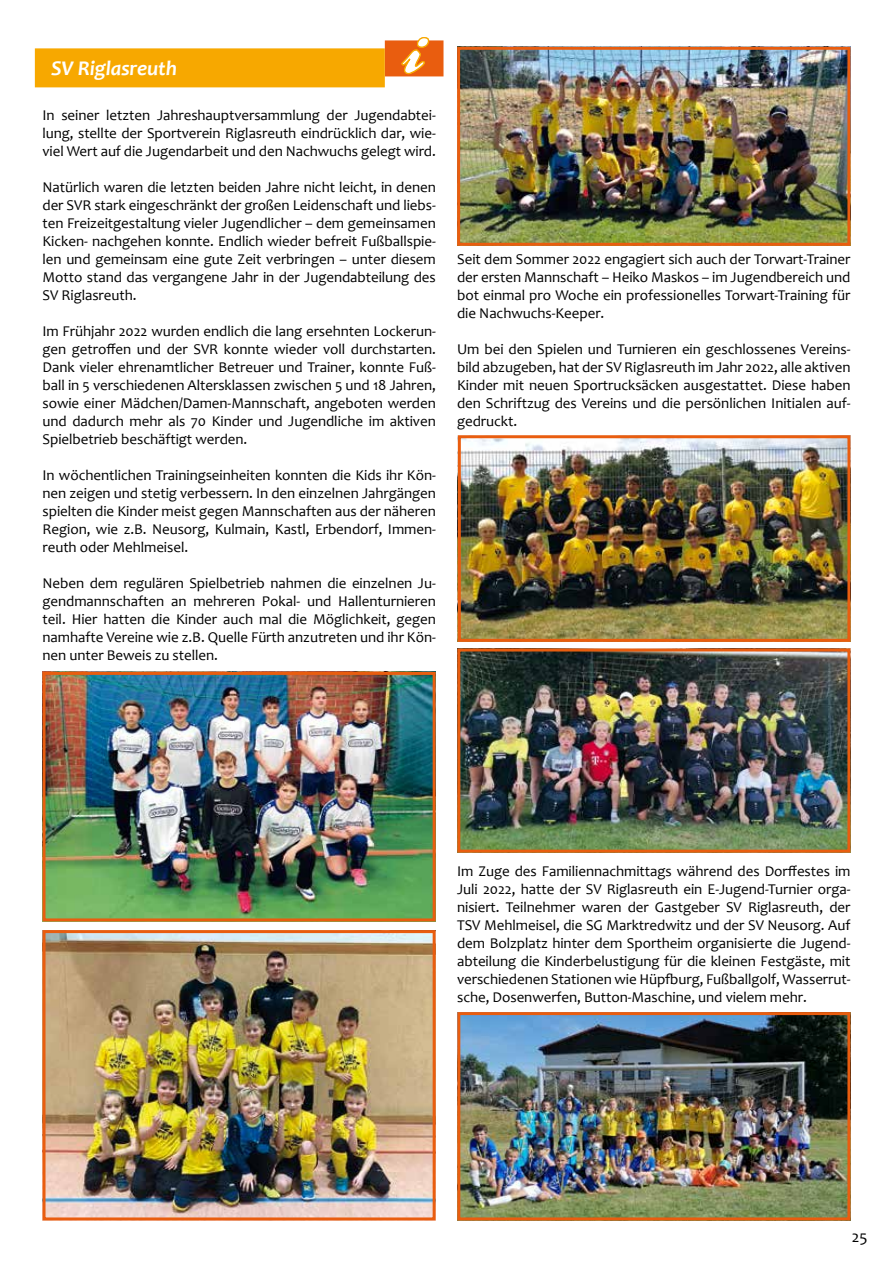
<style>
.page{position:relative;width:893px;height:1263px;background:#fff}
.page>*{position:absolute;margin:0;border:0;box-sizing:border-box;transform-origin:0 0}
.t1{font:italic 700 21px "Candara";letter-spacing:-.005em;color:#fff}
.t2{font:16.5px "Candara";color:#000}
.t3{font:15px/18px "Candara";letter-spacing:-.005em;color:#000;text-align:justify}
</style>
<div class="page">
<div style="left:385px;top:40px;width:58px;height:36px;background:#e95d0f"></div>
<div style="left:35px;top:48px;width:350px;height:39px;background:#f7a800"></div>
<svg style="left:401px;top:37px;width:29px;height:38px"></svg>
<img style="left:461px;top:1016px;width:385px;height:200px">
<div style="left:457px;top:1012px;width:393px;height:208px;border:3px solid #e95d0f"></div>
<img style="left:462px;top:439px;width:384px;height:199px">
<div style="left:458px;top:435px;width:392px;height:207px;border:3px solid #e95d0f"></div>
<img style="left:461px;top:51px;width:385px;height:191px">
<div style="left:457px;top:47px;width:393px;height:199px;border:3px solid #e95d0f"></div>
<img style="left:47px;top:676px;width:385px;height:241px">
<div style="left:43px;top:672px;width:393px;height:249px;border:3px solid #e95d0f"></div>
<img style="left:47px;top:934px;width:385px;height:282px">
<div style="left:43px;top:930px;width:393px;height:290px;border:3px solid #e95d0f"></div>
<img style="left:461px;top:652px;width:385px;height:197px">
<div style="left:457px;top:648px;width:393px;height:205px;border:3px solid #e95d0f"></div>
<h1 class="t1" style="left:51px;top:55px;width:128px">SV Riglasreuth</h1>
<p class="t3" style="left:43px;top:106px;width:395px">In seiner letzten Jahreshauptversammlung der Jugendabtei&shy;lung, stellte der Sportverein Riglasreuth eindrücklich dar, wie&shy;viel Wert auf die Jugendarbeit und den Nachwuchs gelegt wird.</p>
<p class="t3" style="left:43px;top:178px;width:395px">Natürlich waren die letzten beiden Jahre nicht leicht, in denen der SVR stark eingeschränkt der großen Leidenschaft und liebs&shy;ten Freizeitgestaltung vieler Jugendlicher – dem gemeinsamen Kicken- nachgehen konnte. Endlich wieder befreit Fußballspie&shy;len und gemeinsam eine gute Zeit verbringen – unter diesem Motto stand das vergangene Jahr in der Jugendabteilung des SV Riglasreuth.</p>
<p class="t3" style="left:43px;top:322px;width:395px">Im Frühjahr 2022 wurden endlich die lang ersehnten Lockerun&shy;gen getroffen und der SVR konnte wieder voll durchstarten.<br>Dank vieler ehrenamtlicher Betreuer und Trainer, konnte Fuß&shy;ball in 5 verschiedenen Altersklassen zwischen 5 und 18 Jahren, sowie einer Mädchen/Damen-Mannschaft, angeboten werden und dadurch mehr als 70 Kinder und Jugendliche im aktiven Spielbetrieb beschäftigt werden.</p>
<p class="t3" style="left:43px;top:466px;width:395px">In wöchentlichen Trainingseinheiten konnten die Kids ihr Kön&shy;nen zeigen und stetig verbessern. In den einzelnen Jahrgängen spielten die Kinder meist gegen Mannschaften aus der näheren Region, wie z.B. Neusorg, Kulmain, Kastl, Erbendorf, Immen&shy;reuth oder Mehlmeisel.</p>
<p class="t3" style="left:43px;top:574px;width:395px">Neben dem regulären Spielbetrieb nahmen die einzelnen Ju&shy;gendmannschaften an mehreren Pokal- und Hallenturnieren teil. Hier hatten die Kinder auch mal die Möglichkeit, gegen namhafte Vereine wie z.B. Quelle Fürth anzutreten und ihr Kön&shy;nen unter Beweis zu stellen.</p>
<p class="t3" style="left:457px;top:250px;width:395px">Seit dem Sommer 2022 engagiert sich auch der Torwart-Trainer der ersten Mannschaft – Heiko Maskos – im Jugendbereich und bot einmal pro Woche ein professionelles Torwart-Training für die Nachwuchs-Keeper.</p>
<p class="t3" style="left:457px;top:340px;width:395px">Um bei den Spielen und Turnieren ein geschlossenes Vereins&shy;bild abzugeben, hat der SV Riglasreuth im Jahr 2022, alle aktiven Kinder mit neuen Sportrucksäcken ausgestattet. Diese haben den Schriftzug des Vereins und die persönlichen Initialen auf&shy;gedruckt.</p>
<p class="t3" style="left:457px;top:862px;width:395px">Im Zuge des Familiennachmittags während des Dorffestes im Juli 2022, hatte der SV Riglasreuth ein E-Jugend-Turnier orga&shy;nisiert. Teilnehmer waren der Gastgeber SV Riglasreuth, der TSV Mehlmeisel, die SG Marktredwitz und der SV Neusorg. Auf dem Bolzplatz hinter dem Sportheim organisierte die Jugend&shy;abteilung die Kinderbelustigung für die kleinen Festgäste, mit verschiedenen Stationen wie Hüpfburg, Fußballgolf, Wasserrut&shy;sche, Dosenwerfen, Button-Maschine, und vielem mehr.</p>
<p class="t2" style="left:852px;top:1226px;width:17px">25</p>
</div>
